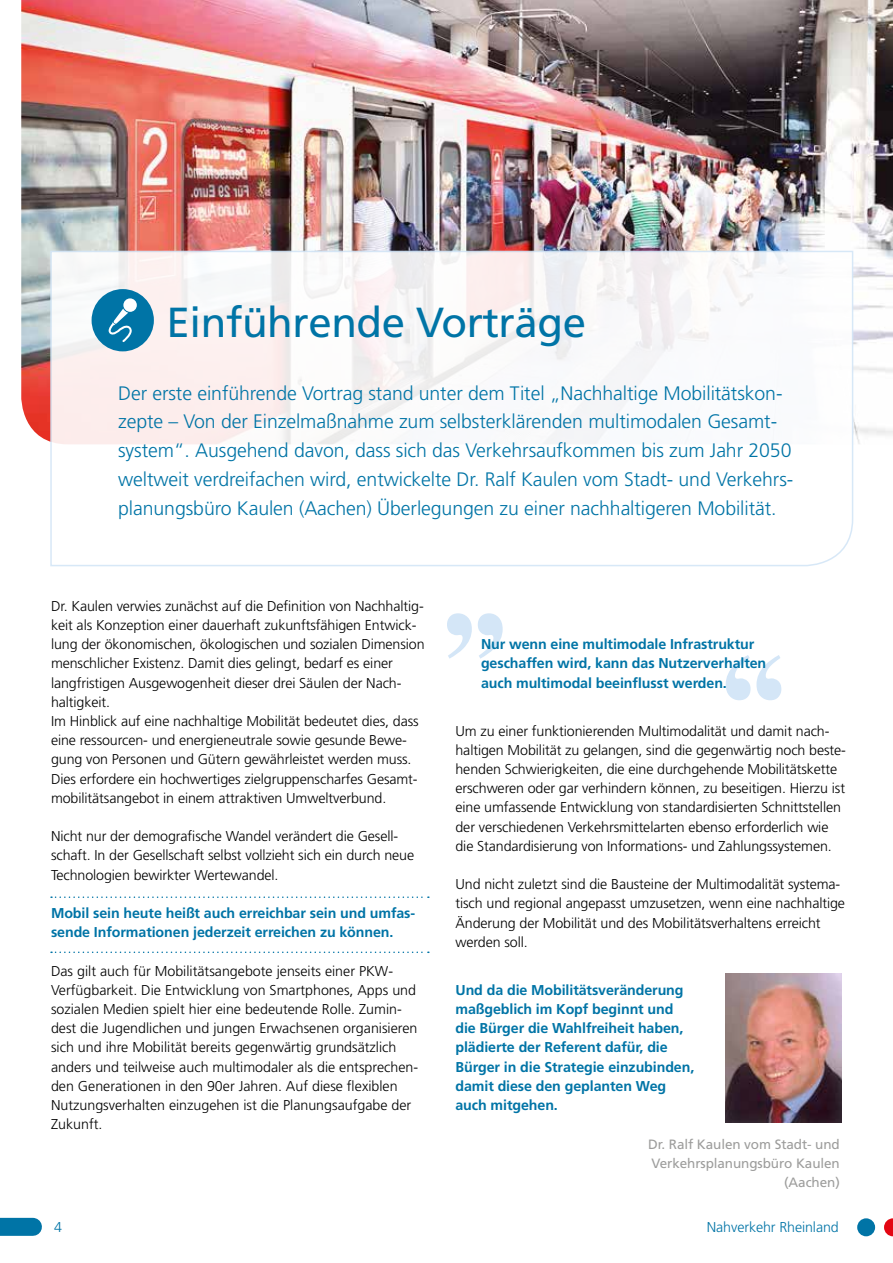
<style>
.page{position:relative;width:893px;height:1263px;background:#fff}
.page>*{position:absolute;margin:0;border:0;box-sizing:border-box;transform-origin:0 0}
.t1{font:42px "Frutiger LT Std";letter-spacing:-.01em;color:#0074a6}
.t2{font:300 19.5px/28.8px "Frutiger LT Std";letter-spacing:-.005em;color:#0074a6}
.t3{font:300 14.25px/19.2px "Frutiger LT Std";letter-spacing:-.005em;color:#000}
.t4{font:700 14.25px/19.2px "Frutiger LT Std";letter-spacing:-.005em;color:#0074a6}
.t5{font:300 14.25px "Frutiger LT Std";letter-spacing:-.005em;color:#0074a6}
.t6{font:13.5px/19.2px "Frutiger LT Std";letter-spacing:-.005em;color:#9d9d9c;text-align:right}
</style>
<div class="page">
<svg style="left:447px;top:613px;width:56px;height:46px"></svg>
<svg style="left:726px;top:655px;width:55px;height:45px"></svg>
<img style="left:21px;top:0;width:872px;height:444px">
<img style="left:725px;top:973px;width:117px;height:149px">
<svg style="left:51px;top:896px;width:378px;height:2px"></svg>
<svg style="left:51px;top:951px;width:378px;height:2px"></svg>
<svg style="left:50px;top:250px;width:804px;height:317px"></svg>
<div style="left:92px;top:289px;width:62px;height:62px;background:#0074a6;border-radius:50%"></div>
<div style="left:123px;top:298px;width:14px;height:14px;background:#fff;border-radius:50%"></div>
<svg style="left:108px;top:309px;width:24px;height:33px"></svg>
<div style="left:0;top:1218px;width:33px;height:18px;background:#0074a6"></div>
<svg style="left:884px;top:1218px;width:9px;height:18px"></svg>
<div style="left:857px;top:1218px;width:18px;height:18px;background:#0074a6;border-radius:50%"></div>
<h1 class="t1" style="left:167px;top:298px;width:421px">Einführende Vorträge</h1>
<p class="t2" style="left:118px;top:379px;width:675px">Der erste einführende Vortrag stand unter dem Titel „Nachhaltige Mobilitätskon&shy;zepte – Von der Einzelmaßnahme zum selbsterklärenden multimodalen Gesamt&shy;system“. Ausgehend davon, dass sich das Verkehrsaufkommen bis zum Jahr 2050 weltweit verdreifachen wird, entwickelte Dr. Ralf Kaulen vom Stadt- und Verkehrs&shy;planungsbüro Kaulen (Aachen) Überlegungen zu einer nachhaltigeren Mobilität.</p>
<p class="t3" style="left:51px;top:596px;width:375px">Dr. Kaulen verwies zunächst auf die Definition von Nachhaltig&shy;keit als Konzeption einer dauerhaft zukunftsfähigen Entwick&shy;lung der ökonomischen, ökologischen und sozialen Dimension menschlicher Existenz. Damit dies gelingt, bedarf es einer langfristigen Ausgewogenheit dieser drei Säulen der Nach&shy;haltigkeit.<br>Im Hinblick auf eine nachhaltige Mobilität bedeutet dies, dass eine ressourcen- und energieneutrale sowie gesunde Bewe&shy;gung von Personen und Gütern gewährleistet werden muss.<br>Dies erfordere ein hochwertiges zielgruppenscharfes Gesamt&shy;mobilitätsangebot in einem attraktiven Umweltverbund.</p>
<p class="t3" style="left:51px;top:827px;width:365px">Nicht nur der demografische Wandel verändert die Gesell&shy;schaft. In der Gesellschaft selbst vollzieht sich ein durch neue<br>Technologien bewirkter Wertewandel.</p>
<p class="t4" style="left:51px;top:903px;width:366px">Mobil sein heute heißt auch erreichbar sein und umfas&shy;sende Informationen jederzeit erreichen zu können.</p>
<p class="t3" style="left:51px;top:961px;width:369px">Das gilt auch für Mobilitätsangebote jenseits einer PKW-Verfügbarkeit. Die Entwicklung von Smartphones, Apps und sozialen Medien spielt hier eine bedeutende Rolle. Zumin&shy;dest die Jugendlichen und jungen Erwachsenen organisieren sich und ihre Mobilität bereits gegenwärtig grundsätzlich anders und teilweise auch multimodaler als die entsprechen&shy;den Generationen in den 90er Jahren. Auf diese flexiblen Nutzungsverhalten einzugehen ist die Planungsaufgabe der Zukunft.</p>
<p class="t4" style="left:481px;top:635px;width:287px">Nur wenn eine multimodale Infrastruktur geschaffen wird, kann das Nutzerverhalten auch multimodal beeinflusst werden.</p>
<p class="t3" style="left:455px;top:721px;width:392px">Um zu einer funktionierenden Multimodalität und damit nach&shy;haltigen Mobilität zu gelangen, sind die gegenwärtig noch beste&shy;henden Schwierigkeiten, die eine durchgehende Mobilitätskette erschweren oder gar verhindern können, zu beseitigen. Hierzu ist eine umfassende Entwicklung von standardisierten Schnittstellen der verschiedenen Verkehrsmittelarten ebenso erforderlich wie die Standardisierung von Informations- und Zahlungssystemen.</p>
<p class="t3" style="left:455px;top:875px;width:391px">Und nicht zuletzt sind die Bausteine der Multimodalität systema&shy;tisch und regional angepasst umzusetzen, wenn eine nachhaltige Änderung der Mobilität und des Mobilitätsverhaltens erreicht werden soll.</p>
<p class="t4" style="left:455px;top:980px;width:240px">Und da die Mobilitätsveränderung maßgeblich im Kopf beginnt und die Bürger die Wahlfreiheit haben, plädierte der Referent dafür, die<br>Bürger in die Strategie einzubinden, damit diese den geplanten Weg auch mitgehen.</p>
<p class="t6" style="left:648px;top:1134px;width:193px">Dr. Ralf Kaulen vom Stadt- und<br>Verkehrsplanungsbüro Kaulen (Aachen)</p>
<p class="t5" style="left:54px;top:1219px;width:9px">4</p>
<p class="t5" style="left:707px;top:1219px;width:133px">Nahverkehr Rheinland</p>
</div>
